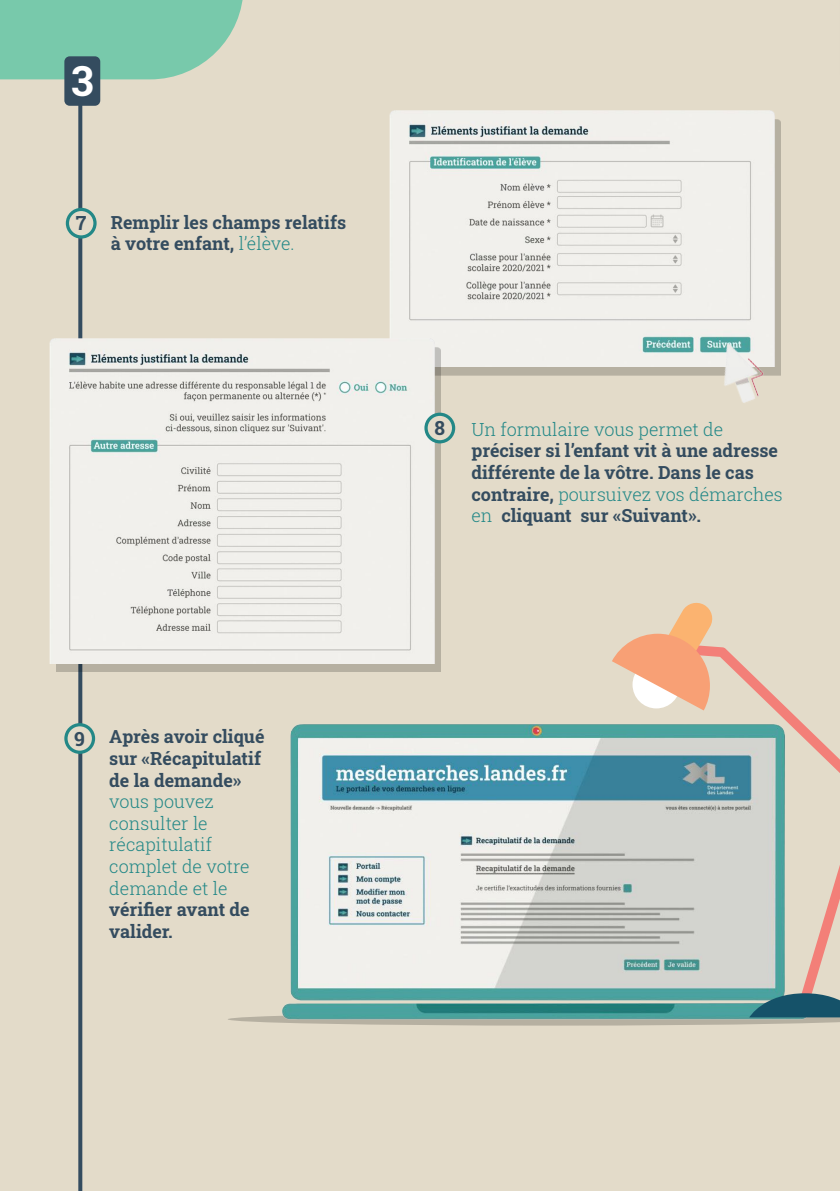
<style>
.page{position:relative;width:840px;height:1191px;background:#fff}
.page>*{position:absolute;margin:0;border:0;box-sizing:border-box;transform-origin:0 0}
.t1{font:700 41.4px "Roboto Slab";color:#fff}
.t2{font:700 19.4px "Roboto Slab";color:#344c5f}
.t3{font:700 18px/21.6px "Roboto Slab";color:#344c5f}
.t4{font:300 18px/21.6px "Roboto Slab";color:#238887}
.s1{font-weight:300;color:#238887}
</style>
<div class="page">
<div style="left:0;top:0;width:839px;height:1191px;background:#e3dbc9"></div>
<svg style="left:78px;top:106px;width:4px;height:1085px;background:#425767"></svg>
<svg style="left:0;top:0;width:243px;height:79px;background:#82caad"></svg>
<div style="left:64px;top:56px;width:36px;height:50px;background:#344c5f;border-radius:5px"></div>
<svg style="left:67px;top:209px;width:28px;height:28px"></svg>
<div style="left:66px;top:208px;width:31px;height:31px;border:3px solid #238887;border-radius:50%"></div>
<div style="left:66px;top:724px;width:27px;height:28px;background:#e3dbc9;border-radius:50%"></div>
<div style="left:64px;top:723px;width:31px;height:31px;border:3px solid #238887;border-radius:50%"></div>
<div style="left:396px;top:119px;width:384px;height:256px;background:#000;opacity:.2"></div>
<img style="left:389px;top:110px;width:390px;height:256px">
<img style="left:49px;top:337px;width:390px;height:326px">
<div style="left:426px;top:414px;width:27px;height:28px;background:#e3dbc9;border-radius:50%"></div>
<div style="left:424px;top:413px;width:31px;height:30px;border:3px solid #238887;border-radius:50%"></div>
<svg style="left:839px;top:0;width:1px;height:75px"></svg>
<img style="left:696px;top:330px;width:83px;height:73px">
<svg style="left:227px;top:600px;width:612px;height:425px"></svg>
<h1 class="t1" style="left:71px;top:52px;width:24px">3</h1>
<p class="t2" style="left:76px;top:210px;width:12px">7</p>
<p class="t3" style="left:111px;top:211px;width:237px">Remplir les champs relatifs à votre enfant, <span class="s1">l’élève.</span></p>
<p class="t2" style="left:74px;top:725px;width:12px">9</p>
<p class="t3" style="left:109px;top:725px;width:157px">Après avoir cliqué sur «Récapitulatif de la demande»</p>
<p class="t4" style="left:109px;top:790px;width:142px">vous pouvez consulter le récapitulatif complet de votre demande et le</p>
<p class="t3" style="left:109px;top:898px;width:142px">vérifier avant de valider.</p>
<p class="t2" style="left:434px;top:415px;width:12px">8</p>
<p class="t4" style="left:471px;top:418px;width:253px">Un formulaire vous permet de</p>
<p class="t3" style="left:471px;top:439px;width:313px">préciser si l’enfant vit à une adresse différente de la vôtre. Dans le cas contraire, <span class="s1">poursuivez vos démarches en</span> cliquant sur «Suivant».</p>
</div>
